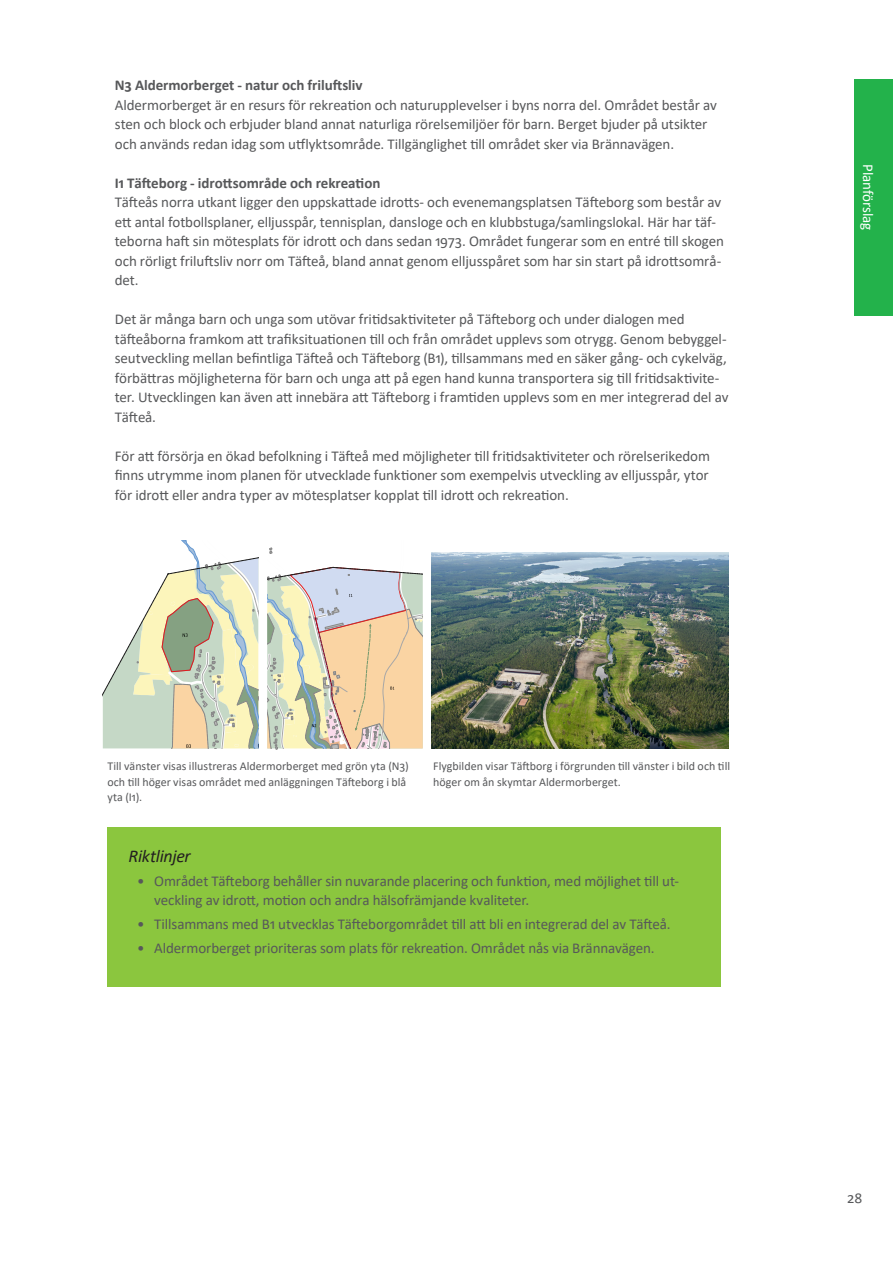
<style>
.page{position:relative;width:893px;height:1263px;background:#fff}
.page>*{position:absolute;margin:0;border:0;box-sizing:border-box;transform-origin:0 0}
.Rubrik_faktaruta{font:italic 18px "Calibri";letter-spacing:-.015em;color:#231f20}
.Bröd{font:15px/19.5px "Calibri";letter-spacing:-.005em;color:#57585a}
.Bröd-2{font:700 15px "Calibri";letter-spacing:-.005em;color:#57585a}
.t1{font:15px "Calibri";letter-spacing:-.01em;color:#fff}
.Bildtext_8_pkt{font:12px/15.6px "Calibri";color:#57585a}
</style>
<div class="page">
<div style="left:855px;top:79px;width:38px;height:237px;background:#23b24b"></div>
<div style="left:107px;top:827px;width:614px;height:159px;background:#8bc63e"></div>
<svg style="left:103px;top:540px;width:156px;height:209px"></svg>
<img style="left:432px;top:552px;width:297px;height:196px">
<svg style="left:267px;top:547px;width:156px;height:202px;background:#e2d7c0"></svg>
<p class="Bröd-2" style="left:115px;top:75px;width:249px">N3 Aldermorberget - natur och friluftsliv</p>
<p class="Bröd" style="left:115px;top:95px;width:604px">Aldermorberget är en resurs för rekreation och naturupplevelser i byns norra del. Området består av sten och block och erbjuder bland annat naturliga rörelsemiljöer för barn. Berget bjuder på utsikter och används redan idag som utflyktsområde. Tillgänglighet till området sker via Brännavägen.</p>
<p class="Bröd-2" style="left:115px;top:172px;width:267px">I1 Täfteborg - idrottsområde och rekreation</p>
<p class="Bröd" style="left:115px;top:192px;width:611px">Täfteås norra utkant ligger den uppskattade idrotts- och evenemangsplatsen Täfteborg som består av ett antal fotbollsplaner, elljusspår, tennisplan, dansloge och en klubbstuga/samlingslokal. Här har täf&shy;teborna haft sin mötesplats för idrott och dans sedan 1973. Området fungerar som en entré till skogen och rörligt friluftsliv norr om Täfteå, bland annat genom elljusspåret som har sin start på idrottsområ&shy;det.</p>
<p class="Bröd" style="left:115px;top:309px;width:615px">Det är många barn och unga som utövar fritidsaktiviteter på Täfteborg och under dialogen med täfteåborna framkom att trafiksituationen till och från området upplevs som otrygg. Genom bebyggel&shy;seutveckling mellan befintliga Täfteå och Täfteborg (B1), tillsammans med en säker gång- och cykelväg, förbättras möjligheterna för barn och unga att på egen hand kunna transportera sig till fritidsaktivite&shy;ter. Utvecklingen kan även att innebära att Täfteborg i framtiden upplevs som en mer integrerad del av Täfteå.</p>
<p class="Bröd" style="left:115px;top:446px;width:597px;text-align:justify">För att försörja en ökad befolkning i Täfteå med möjligheter till fritidsaktiviteter och rörelserikedom finns utrymme inom planen för utvecklade funktioner som exempelvis utveckling av elljusspår, ytor för idrott eller andra typer av mötesplatser kopplat till idrott och rekreation.</p>
<p class="Bildtext_8_pkt" style="left:107px;top:758px;width:303px">Till vänster visas illustreras Aldermorberget med grön yta (N3) och till höger visas området med anläggningen Täfteborg i blå yta (I1).</p>
<p class="Bildtext_8_pkt" style="left:433px;top:758px;width:298px">Flygbilden visar Täftborg i förgrunden till vänster i bild och till höger om ån skymtar Aldermorberget.</p>
<p class="Rubrik_faktaruta" style="left:129px;top:843px;width:64px">Riktlinjer</p>
<p class="Bröd" style="left:154px;top:870px;width:527px;text-indent:-17px">• Området Täfteborg behåller sin nuvarande placering och funktion, med möjlighet till ut&shy;veckling av idrott, motion och andra hälsofrämjande kvaliteter.</p>
<p class="Bröd" style="left:137px;top:914px;width:535px">• Tillsammans med B1 utvecklas Täfteborgområdet till att bli en integrerad del av Täfteå.</p>
<p class="Bröd" style="left:137px;top:937px;width:519px">• Aldermorberget prioriteras som plats för rekreation. Området nås via Brännavägen.</p>
<p class="t1" style="left:879px;top:164px;width:68px;rotate:90deg">Planförslag</p>
<p class="Bröd" style="left:847px;top:1188px;width:17px">28</p>
</div>
